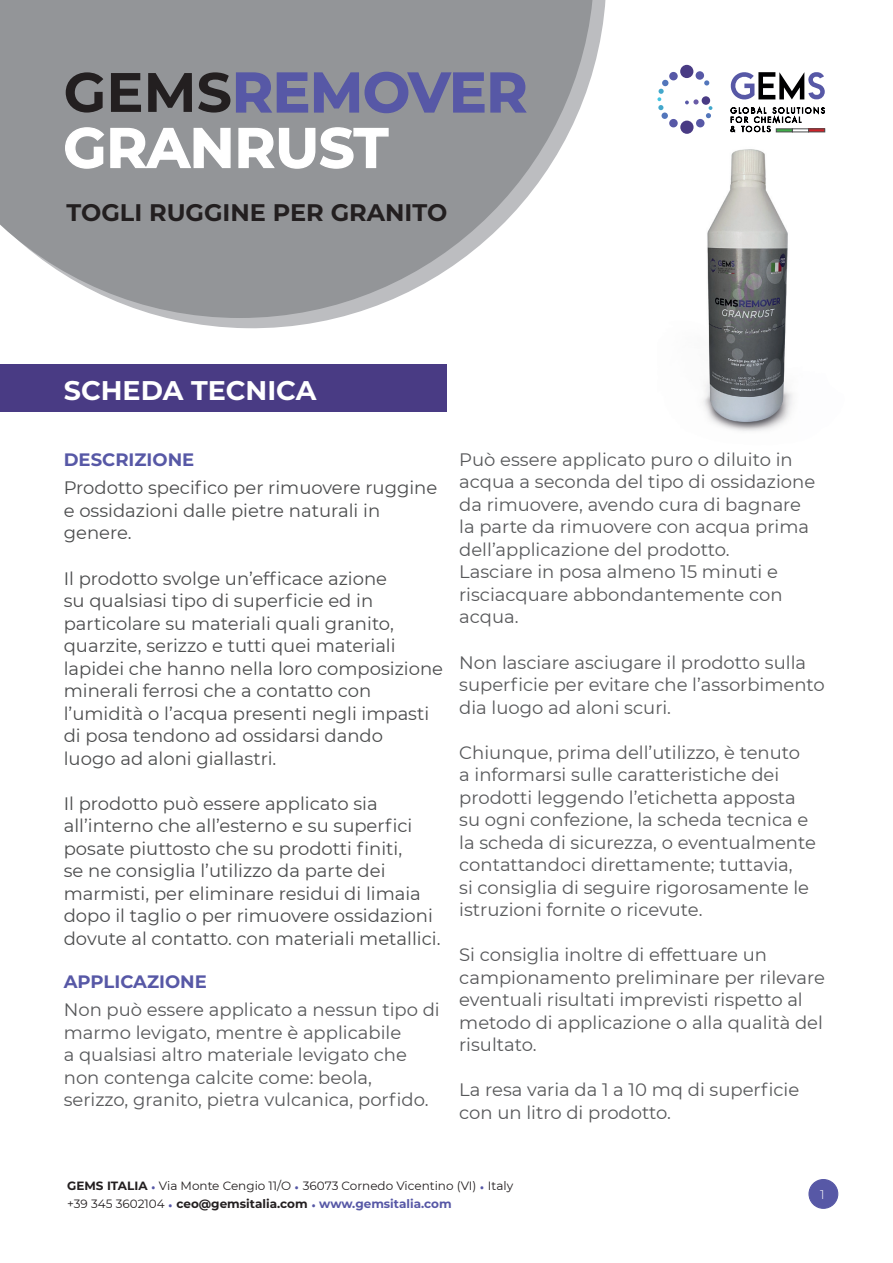
<style>
.page{position:relative;width:893px;height:1263px;background:#fff}
.page>*{position:absolute;margin:0;border:0;box-sizing:border-box;transform-origin:0 0}
.t1{font:700 55.5px/55.5px "Montserrat";color:#fff}
.t2{font:700 27px "Montserrat";color:#fff}
.t3{font:700 24px "Montserrat";color:#231f20}
.t4{font:18px/22.5px "Montserrat";color:#57585a}
.t5{font:18px/22.5px "Montserrat";color:#4b4c4d}
.t6{font:700 18px "Montserrat";color:#5758a6}
.t7{font:300 12.6px "Montserrat";color:#fff}
.t8{font:12px/18px "Montserrat";color:#231f20}
.s1{color:#231f20}
.s2{color:#5758a6}
.s3{font-weight:700}
.s4{font-family:"Gotham Narrow";color:#5758a6}
.s5{font-weight:700;color:#5758a6}
</style>
<div class="page">
<svg style="left:167px;top:0;width:439px;height:329px"></svg>
<svg style="left:0;top:0;width:594px;height:318px;background:#a3a5a7"></svg>
<div style="left:680px;top:121px;width:13px;height:13px;background:#493b84;border-radius:50%"></div>
<div style="left:669px;top:119px;width:9px;height:8px;background:#5758a6;border-radius:50%"></div>
<div style="left:661px;top:113px;width:7px;height:6px;background:#5376bb;border-radius:50%"></div>
<div style="left:696px;top:119px;width:8px;height:8px;background:#5758a6;border-radius:50%"></div>
<div style="left:680px;top:65px;width:13px;height:13px;background:#493b84;border-radius:50%"></div>
<div style="left:696px;top:71px;width:8px;height:9px;background:#5758a6;border-radius:50%"></div>
<div style="left:702px;top:96px;width:8px;height:9px;background:#493b84;border-radius:50%"></div>
<svg style="left:704px;top:80px;width:5px;height:6px"></svg>
<div style="left:669px;top:72px;width:9px;height:8px;background:#5758a6;border-radius:50%"></div>
<svg style="left:657px;top:80px;width:11px;height:30px"></svg>
<svg style="left:706px;top:106px;width:6px;height:12px"></svg>
<svg style="left:685px;top:99px;width:14px;height:6px"></svg>
<svg style="left:730px;top:107px;width:95px;height:25px"></svg>
<svg style="left:730px;top:72px;width:95px;height:28px"></svg>
<div style="left:776px;top:129px;width:17px;height:3px;background:#40ae49;border:1px solid #4b4c4d"></div>
<hr style="left:792px;top:129px;width:17px;height:3px;background:#fff">
<div style="left:808px;top:129px;width:17px;height:3px;border:1px solid #4b4c4d"></div>
<div style="left:809px;top:1179px;width:29px;height:29px;background:#5758a6;border-radius:50%"></div>
<div style="left:808px;top:1179px;width:30px;height:30px;border:1px solid #5758a6;border-radius:50%"></div>
<div style="left:0;top:365px;width:446px;height:47px;background:#493b84"></div>
<img style="left:702px;top:149px;width:91px;height:282px">
<h1 class="t1" style="left:64px;top:62px;width:465px"><span class="s1">GEMS</span><span class="s2">REMOVER<br></span>GRANRUST</h1>
<h3 class="t3" style="left:67px;top:195px;width:382px">TOGLI RUGGINE PER GRANITO</h3>
<h2 class="t2" style="left:64px;top:371px;width:254px">SCHEDA TECNICA</h2>
<p class="t6" style="left:64px;top:447px;width:132px">DESCRIZIONE</p>
<p class="t5" style="left:64px;top:476px;width:375px">Prodotto specifico per rimuovere ruggine e ossidazioni dalle pietre naturali in genere.</p>
<p class="t5" style="left:64px;top:566px;width:381px">Il prodotto svolge un’efficace azione<br>su qualsiasi tipo di superficie ed in particolare su materiali quali granito, quarzite, serizzo e tutti quei materiali lapidei che hanno nella loro composizione minerali ferrosi che a contatto con l’umidità o l’acqua presenti negli impasti di posa tendono ad ossidarsi dando<br>luogo ad aloni giallastri.</p>
<p class="t5" style="left:64px;top:791px;width:378px">Il prodotto può essere applicato sia all’interno che all’esterno e su superfici posate piuttosto che su prodotti finiti,<br>se ne consiglia l’utilizzo da parte dei marmisti, per eliminare residui di limaia dopo il taglio o per rimuovere ossidazioni dovute al contatto. con materiali metallici.</p>
<p class="t6" style="left:64px;top:968px;width:145px">APPLICAZIONE</p>
<p class="t4" style="left:64px;top:998px;width:377px">Non può essere applicato a nessun tipo di marmo levigato, mentre è applicabile<br>a qualsiasi altro materiale levigato che non contenga calcite come: beola, serizzo, granito, pietra vulcanica, porfido.</p>
<p class="t4" style="left:459px;top:448px;width:358px">Può essere applicato puro o diluito in acqua a seconda del tipo di ossidazione da rimuovere, avendo cura di bagnare la parte da rimuovere con acqua prima dell’applicazione del prodotto.<br>Lasciare in posa almeno 15 minuti e risciacquare abbondantemente con acqua.</p>
<p class="t4" style="left:459px;top:650px;width:367px">Non lasciare asciugare il prodotto sulla superficie per evitare che l’assorbimento dia luogo ad aloni scuri.</p>
<p class="t4" style="left:459px;top:740px;width:358px">Chiunque, prima dell’utilizzo, è tenuto<br>a informarsi sulle caratteristiche dei prodotti leggendo l’etichetta apposta su ogni confezione, la scheda tecnica e la scheda di sicurezza, o eventualmente contattandoci direttamente; tuttavia,<br>si consiglia di seguire rigorosamente le istruzioni fornite o ricevute.</p>
<p class="t4" style="left:459px;top:943px;width:367px">Si consiglia inoltre di effettuare un campionamento preliminare per rilevare eventuali risultati imprevisti rispetto al metodo di applicazione o alla qualità del risultato.</p>
<p class="t4" style="left:459px;top:1078px;width:342px">La resa varia da 1 a 10 mq di superficie con un litro di prodotto.</p>
<p class="t8" style="left:67px;top:1176px;width:447px"><span class="s3">GEMS ITALIA</span> <span class="s4">•</span> Via Monte Cengio 11/O <span class="s4">•</span> 36073 Cornedo Vicentino (VI) <span class="s4">•</span> Italy +39 345 3602104 <span class="s4">•</span> <span class="s3">ceo@gemsitalia.com</span> <span class="s4">•</span> <span class="s5">www.gemsitalia.com</span></p>
<p class="t7" style="left:820px;top:1185px;width:6px">1</p>
</div>
